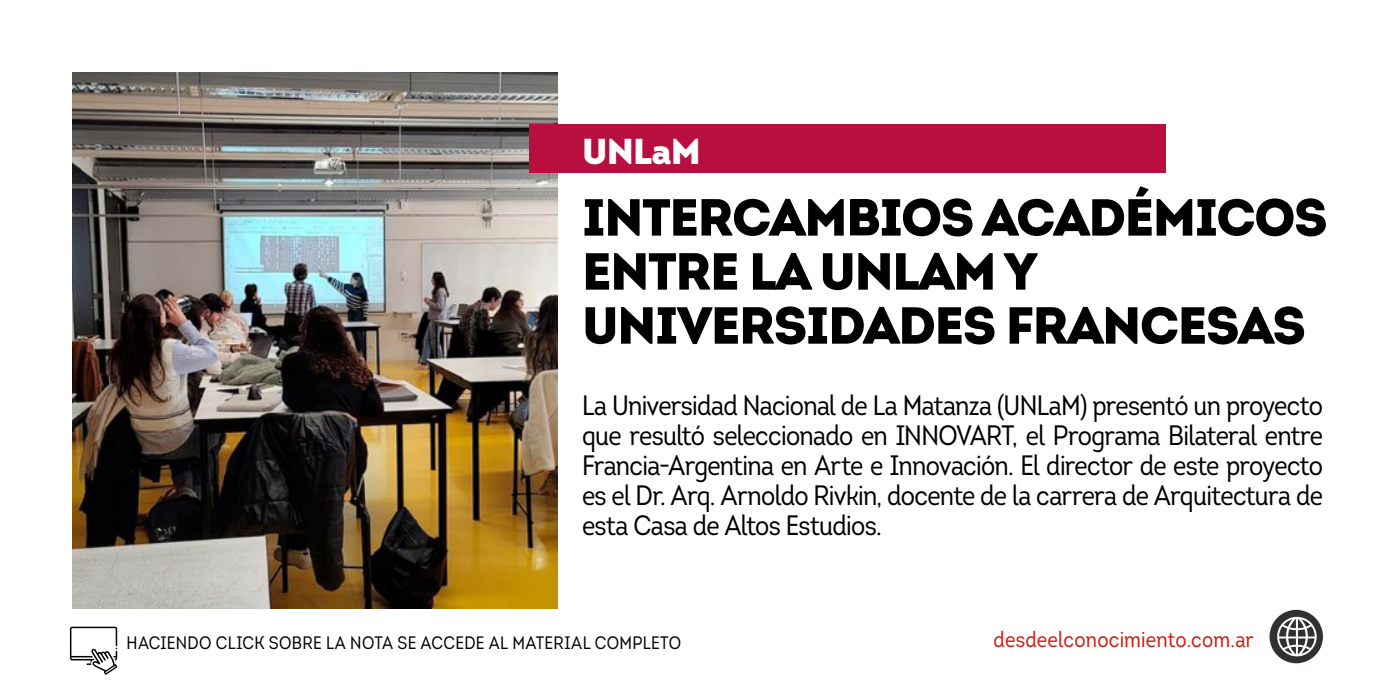
<style>
.page{position:relative;width:1395px;height:681px;background:#fff}
.page>*{position:absolute;margin:0;border:0;box-sizing:border-box;transform-origin:0 0}
.t1{font:900 52px/54px "Intro";letter-spacing:-.03em;color:#000}
.t2{font:900 36px "Intro";letter-spacing:-.02em;color:#fff}
.t3{font:28px/30px "Intro Cond";letter-spacing:-.025em;color:#000;text-align:justify}
.t4{font:22px "Intro Cond";letter-spacing:.01em;color:#d1190d}
.t5{font:18px "Intro Cond";letter-spacing:.02em;color:#000}
</style>
<div class="page">
<svg style="left:70px;top:626px;width:47px;height:48px"></svg>
<img style="left:72px;top:72px;width:486px;height:536px">
<div style="left:529px;top:125px;width:636px;height:48px;background:#b90f3e"></div>
<div style="left:1269px;top:609px;width:54px;height:54px;background:#333033;border-radius:50%"></div>
<svg style="left:1277px;top:616px;width:39px;height:40px"></svg>
<p class="t2" style="left:582px;top:127px;width:120px">UNLaM</p>
<h1 class="t1" style="left:582px;top:189px;width:747px">INTERCAMBIOS ACADÉMICOS<br>ENTRE LA UNLAM Y<br>UNIVERSIDADES FRANCESAS</h1>
<p class="t3" style="left:582px;top:390px;width:742px">La Universidad Nacional de La Matanza (UNLaM) presentó un proyecto que resultó seleccionado en INNOVART, el Programa Bilateral entre Francia-Argentina en Arte e Innovación. El director de este proyecto es el Dr. Arq. Arnoldo Rivkin, docente de la carrera de Arquitectura de esta Casa de Altos Estudios.</p>
<p class="t5" style="left:127px;top:631px;width:556px">HACIENDO CLICK SOBRE LA NOTA SE ACCEDE AL MATERIAL COMPLETO</p>
<p class="t4" style="left:993px;top:625px;width:262px">desdeelconocimiento.com.ar</p>
</div>
